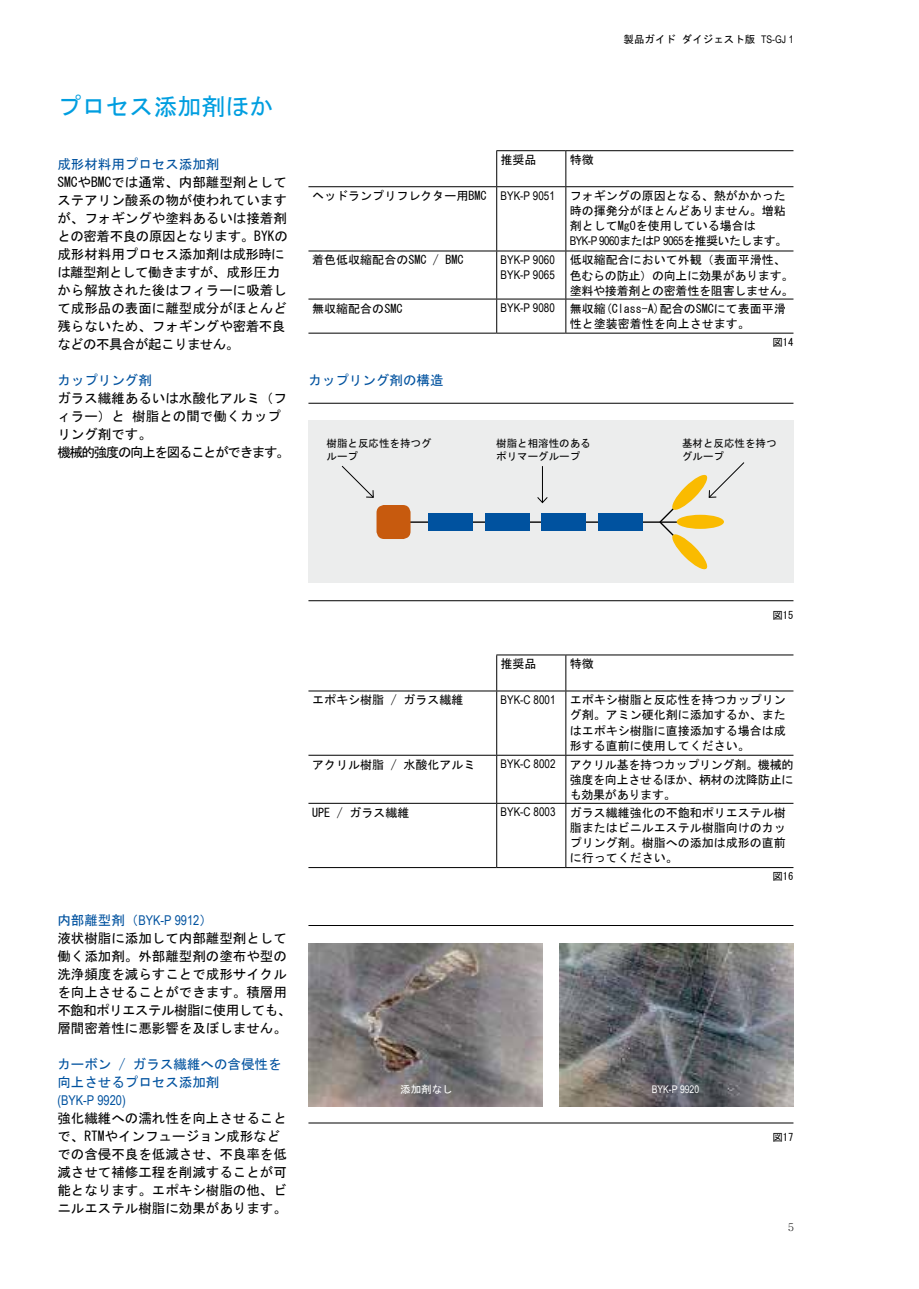
<style>
.page{position:relative;width:919px;height:1289px;background:#fff}
.page>*{position:absolute;margin:0;border:0;box-sizing:border-box;transform-origin:0 0}
.t1{font:24px "MS Gothic";color:#009ee0}
.t2{font:13.5px/18px "MS Gothic";color:#000}
.t3{font:13.5px/18px "MS Gothic";color:#00529f}
.t4{font:13.5px "Arial Narrow";color:#00529f}
.t5{font:12px/15px "MS Gothic";color:#000;text-align:justify}
.t6{font:12px/15px "MS Gothic";letter-spacing:-.02em;color:#000}
.t7{font:12px "Arial Narrow";letter-spacing:-.04em;color:#000}
.t8{font:12px/15px "Arial Narrow";color:#000}
.t9{font:10.5px/13.5px "MS Gothic";color:#000}
.t10{font:10.5px "Arial Narrow";color:#fff}
.t11{font:10.5px "MS Gothic";color:#fff}
.t12{font:500 10.5px "Adobe Myungjo Std";color:#000}
.s1{font-family:"Arial Narrow"}
.s2{font-family:"MS Gothic"}
</style>
<div class="page">
<svg style="left:308px;top:151px;width:485px;height:182px"></svg>
<hr style="left:308px;top:186px;width:188px;height:1px;background:#000">
<hr style="left:496px;top:186px;width:70px;height:1px;background:#000">
<hr style="left:566px;top:186px;width:227px;height:1px;background:#000">
<hr style="left:308px;top:250px;width:188px;height:1px;background:#000">
<hr style="left:496px;top:250px;width:70px;height:1px;background:#000">
<hr style="left:566px;top:250px;width:227px;height:1px;background:#000">
<hr style="left:308px;top:299px;width:188px;height:1px;background:#000">
<hr style="left:496px;top:299px;width:70px;height:1px;background:#000">
<hr style="left:566px;top:299px;width:227px;height:1px;background:#000">
<hr style="left:308px;top:333px;width:188px;height:1px;background:#000">
<hr style="left:496px;top:333px;width:70px;height:1px;background:#000">
<hr style="left:566px;top:333px;width:227px;height:1px;background:#000">
<hr style="left:565px;top:151px;width:1px;height:35px;background:#000">
<hr style="left:496px;top:150px;width:70px;height:1px;background:#000">
<hr style="left:496px;top:151px;width:1px;height:35px;background:#000">
<hr style="left:566px;top:150px;width:227px;height:1px;background:#000">
<hr style="left:496px;top:187px;width:1px;height:63px;background:#000">
<hr style="left:565px;top:187px;width:1px;height:63px;background:#000">
<hr style="left:496px;top:251px;width:1px;height:48px;background:#000">
<hr style="left:565px;top:251px;width:1px;height:48px;background:#000">
<hr style="left:496px;top:299px;width:1px;height:34px;background:#000">
<hr style="left:565px;top:299px;width:1px;height:34px;background:#000">
<svg style="left:308px;top:655px;width:485px;height:212px"></svg>
<hr style="left:308px;top:690px;width:188px;height:1px;background:#000">
<hr style="left:496px;top:690px;width:70px;height:1px;background:#000">
<hr style="left:566px;top:690px;width:227px;height:1px;background:#000">
<hr style="left:308px;top:754px;width:188px;height:1px;background:#000">
<hr style="left:496px;top:754px;width:70px;height:1px;background:#000">
<hr style="left:566px;top:754px;width:227px;height:1px;background:#000">
<hr style="left:308px;top:803px;width:188px;height:1px;background:#000">
<hr style="left:496px;top:803px;width:70px;height:1px;background:#000">
<hr style="left:566px;top:803px;width:227px;height:1px;background:#000">
<hr style="left:308px;top:867px;width:188px;height:1px;background:#000">
<hr style="left:496px;top:867px;width:70px;height:1px;background:#000">
<hr style="left:566px;top:867px;width:227px;height:1px;background:#000">
<hr style="left:565px;top:655px;width:1px;height:35px;background:#000">
<hr style="left:496px;top:654px;width:70px;height:1px;background:#000">
<hr style="left:496px;top:655px;width:1px;height:35px;background:#000">
<hr style="left:566px;top:654px;width:227px;height:1px;background:#000">
<hr style="left:496px;top:691px;width:1px;height:63px;background:#000">
<hr style="left:565px;top:691px;width:1px;height:63px;background:#000">
<hr style="left:496px;top:755px;width:1px;height:48px;background:#000">
<hr style="left:565px;top:755px;width:1px;height:48px;background:#000">
<hr style="left:496px;top:803px;width:1px;height:64px;background:#000">
<hr style="left:565px;top:803px;width:1px;height:64px;background:#000">
<div style="left:308px;top:420px;width:485px;height:163px;background:#eceded"></div>
<hr style="left:308px;top:403px;width:485px;height:1px;background:#000">
<hr style="left:308px;top:600px;width:485px;height:1px;background:#000">
<hr style="left:402px;top:521px;width:282px;height:2px;background:#000">
<div style="left:598px;top:513px;width:44px;height:18px;background:#00529f"></div>
<div style="left:541px;top:513px;width:45px;height:18px;background:#00529f"></div>
<div style="left:485px;top:513px;width:44px;height:18px;background:#00529f"></div>
<div style="left:428px;top:513px;width:44px;height:18px;background:#00529f"></div>
<div style="left:376px;top:505px;width:34px;height:34px;background:#c75a0e;border-radius:8px"></div>
<hr style="left:542px;top:466px;width:1px;height:36px;background:#000">
<svg style="left:537px;top:497px;width:11px;height:6px"></svg>
<svg style="left:658px;top:462px;width:87px;height:108px"></svg>
<svg style="left:341px;top:465px;width:33px;height:33px"></svg>
<img style="left:308px;top:943px;width:234px;height:162px">
<img style="left:559px;top:943px;width:234px;height:162px">
<hr style="left:308px;top:925px;width:485px;height:1px;background:#000">
<hr style="left:308px;top:1122px;width:485px;height:1px;background:#000">
<h1 class="t1" style="left:57px;top:94px;width:217px">プロセス添加剤ほか</h1>
<p class="t3" style="left:57px;top:155px;width:164px">成形材料用プロセス添加剤</p>
<p class="t2" style="left:57px;top:173px;width:232px">SMCやBMCでは通常、内部離型剤としてステアリン酸系の物が使われていますが、フォギングや塗料あるいは接着剤との密着不良の原因となります。BYKの成形材料用プロセス添加剤は成形時には離型剤として働きますが、成形圧力から解放された後はフィラーに吸着して成形品の表面に離型成分がほとんど残らないため、フォギングや密着不良などの不具合が起こりません。</p>
<p class="t3" style="left:57px;top:371px;width:96px">カップリング剤</p>
<p class="t2" style="left:57px;top:389px;width:234px">ガラス繊維あるいは水酸化アルミ（フィラー）と 樹脂との間で働くカップリング剤です。<br>機械的強度の向上を図ることができます。</p>
<p class="t9" style="left:623px;top:32px;width:171px">製品ガイド ダイジェスト版 <span class="s1">TS-GJ 1</span></p>
<p class="t5" style="left:500px;top:152px;width:38px">推奨品</p>
<p class="t5" style="left:569px;top:152px;width:26px">特徴</p>
<p class="t5" style="left:569px;top:188px;width:217px;text-indent:-257px">ヘッドランプリフレクター用BMC <span class="s1">BYK-P 9051</span> フォギングの原因となる、熱がかかった時の揮発分がほとんどありません。増粘剤としてMgOを使用している場合は</p>
<p class="t7" style="left:569px;top:232px;width:219px">BYK-P 9060<span class="s2">または</span>P 9065<span class="s2">を推奨いたします。</span></p>
<p class="t5" style="left:312px;top:253px;width:153px">着色低収縮配合のSMC / BMC</p>
<p class="t8" style="left:500px;top:252px;width:56px">BYK-P 9060<br>BYK-P 9065</p>
<p class="t6" style="left:569px;top:253px;width:225px">低収縮配合において外観（表面平滑性、色むらの防止）の向上に効果があります。塗料や接着剤との密着性を阻害しません。</p>
<p class="t5" style="left:312px;top:301px;width:91px">無収縮配合のSMC</p>
<p class="t5" style="left:569px;top:301px;width:217px;text-indent:-69px"><span class="s1">BYK-P 9080</span> 無収縮(Class-A)配合のSMCにて表面平滑性と塗装密着性を向上させます。</p>
<p class="t9" style="left:772px;top:335px;width:22px">図14</p>
<p class="t3" style="left:308px;top:371px;width:136px">カップリング剤の構造</p>
<p class="t9" style="left:326px;top:436px;width:107px">樹脂と反応性を持つグループ</p>
<p class="t9" style="left:496px;top:436px;width:96px">樹脂と相溶性のあるポリマーグループ</p>
<p class="t9" style="left:682px;top:436px;width:96px">基材と反応性を持つグループ</p>
<p class="t4" style="left:57px;top:910px;width:157px"><span class="s2">内部離型剤（</span>BYK-P 9912<span class="s2">）</span></p>
<p class="t2" style="left:57px;top:929px;width:235px">液状樹脂に添加して内部離型剤として働く添加剤。外部離型剤の塗布や型の洗浄頻度を減らすことで成形サイクルを向上させることができます。積層用不飽和ポリエステル樹脂に使用しても、層間密着性に悪影響を及ぼしません。</p>
<p class="t3" style="left:57px;top:1055px;width:226px">カーボン / ガラス繊維への含侵性を向上させるプロセス添加剤</p>
<p class="t4" style="left:57px;top:1090px;width:70px">(BYK-P 9920)</p>
<p class="t2" style="left:57px;top:1109px;width:231px">強化繊維への濡れ性を向上させることで、RTMやインフュージョン成形などでの含侵不良を低減させ、不良率を低減させて補修工程を削減することが可能となります。エポキシ樹脂の他、ビニルエステル樹脂に効果があります。</p>
<p class="t5" style="left:500px;top:656px;width:38px">推奨品</p>
<p class="t5" style="left:569px;top:656px;width:26px">特徴</p>
<p class="t9" style="left:772px;top:608px;width:22px">図15</p>
<p class="t5" style="left:312px;top:692px;width:153px">エポキシ樹脂 / ガラス繊維</p>
<p class="t5" style="left:569px;top:692px;width:217px;text-indent:-69px"><span class="s1">BYK-C 8001</span> エポキシ樹脂と反応性を持つカップリング剤。アミン硬化剤に添加するか、またはエポキシ樹脂に直接添加する場合は成形する直前に使用してください。</p>
<p class="t5" style="left:312px;top:757px;width:165px">アクリル樹脂 / 水酸化アルミ</p>
<p class="t5" style="left:569px;top:757px;width:225px;text-indent:-69px"><span class="s1">BYK-C 8002</span> アクリル基を持つカップリング剤。機械的強度を向上させるほか、柄材の沈降防止にも効果があります。</p>
<p class="t5" style="left:312px;top:805px;width:99px">UPE / ガラス繊維</p>
<p class="t5" style="left:569px;top:805px;width:217px;text-indent:-69px"><span class="s1">BYK-C 8003</span> ガラス繊維強化の不飽和ポリエステル樹脂またはビニルエステル樹脂向けのカップリング剤。樹脂への添加は成形の直前に行ってください。</p>
<p class="t9" style="left:772px;top:869px;width:22px">図16</p>
<p class="t11" style="left:400px;top:1083px;width:54px">添加剤なし</p>
<p class="t10" style="left:651px;top:1081px;width:49px">BYK-P 9920</p>
<p class="t9" style="left:772px;top:1130px;width:22px">図17</p>
<p class="t12" style="left:787px;top:1221px;width:8px">5</p>
</div>
